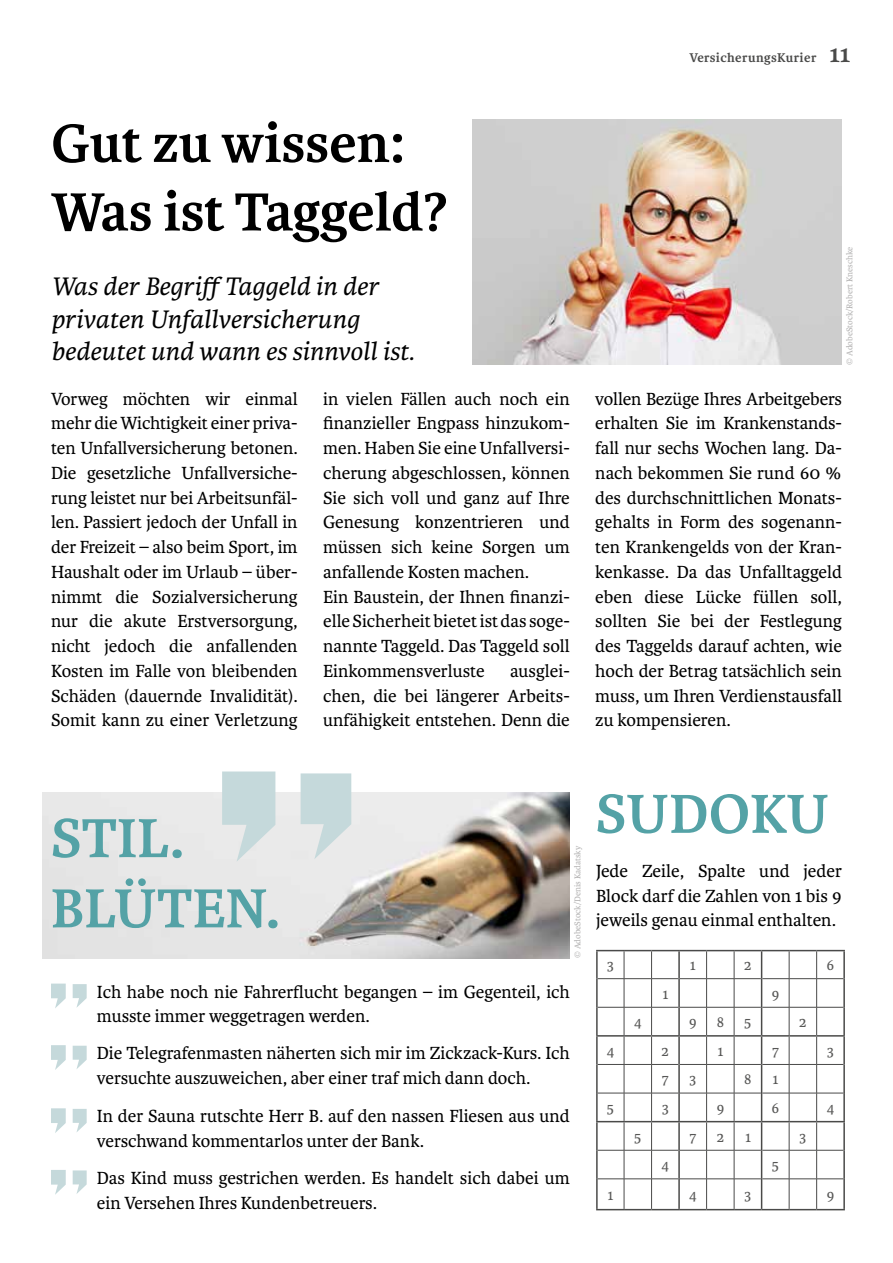
<style>
.page{position:relative;width:893px;height:1263px;background:#fff}
.page>*{position:absolute;margin:0;border:0;box-sizing:border-box;transform-origin:0 0}
.t1{font:700 58.5px/70.2px "Karmina";color:#54a2a6}
.t2{font:700 57.15px/68.6px "Karmina";color:#000}
.t3{font:italic 27px/32.4px "Karmina";color:#000}
.t4{font:18.75px/24.8px "Karmina";color:#000}
.t5{font:15.75px "Karmina";color:#575756;scale:.95 1}
.t6{font:700 13.5px "Karmina";letter-spacing:.03em;color:#4a4a49}
.t7{font:9px "Karmina";color:#b3b2b2}
.s1{font-size:25.5px}
</style>
<div class="page">
<img style="left:472px;top:119px;width:370px;height:246px">
<hr style="left:624px;top:1179px;width:1px;height:30px;background:#4a4a49">
<hr style="left:651px;top:1179px;width:1px;height:30px;background:#4a4a49">
<hr style="left:706px;top:1179px;width:1px;height:30px;background:#4a4a49">
<hr style="left:734px;top:1179px;width:1px;height:30px;background:#4a4a49">
<hr style="left:789px;top:1179px;width:1px;height:30px;background:#4a4a49">
<hr style="left:816px;top:1179px;width:1px;height:30px;background:#4a4a49">
<hr style="left:596px;top:1179px;width:2px;height:30px;background:#4a4a49">
<hr style="left:678px;top:1179px;width:2px;height:30px;background:#4a4a49">
<hr style="left:761px;top:1179px;width:1px;height:30px;background:#4a4a49">
<svg style="left:596px;top:950px;width:249px;height:229px"></svg>
<hr style="left:843px;top:1122px;width:2px;height:28px;background:#4a4a49">
<hr style="left:843px;top:1150px;width:2px;height:29px;background:#4a4a49">
<hr style="left:843px;top:1179px;width:2px;height:30px;background:#4a4a49">
<svg style="left:596px;top:1209px;width:249px;height:1px"></svg>
<svg style="left:73px;top:984px;width:14px;height:24px"></svg>
<svg style="left:51px;top:983px;width:15px;height:25px"></svg>
<svg style="left:73px;top:1046px;width:14px;height:23px"></svg>
<svg style="left:51px;top:1045px;width:15px;height:25px"></svg>
<svg style="left:73px;top:1109px;width:14px;height:23px"></svg>
<svg style="left:51px;top:1108px;width:15px;height:25px"></svg>
<svg style="left:73px;top:1170px;width:14px;height:24px"></svg>
<svg style="left:51px;top:1170px;width:15px;height:25px"></svg>
<img style="left:43px;top:792px;width:527px;height:166px">
<svg style="left:301px;top:773px;width:50px;height:86px;background:#d0dedf"></svg>
<svg style="left:222px;top:771px;width:53px;height:91px;background:#d0dedf"></svg>
<h2 class="t2" style="left:51px;top:110px;width:398px">Gut zu wissen:<br>Was ist Taggeld?</h2>
<h3 class="t3" style="left:51px;top:271px;width:365px">Was der Begriff Taggeld in der privaten Unfallversicherung bedeutet und wann es sinnvoll ist.</h3>
<p class="t4" style="left:51px;top:386px;width:248px;text-align:justify">Vorweg möchten wir einmal mehr die Wichtigkeit einer priva&shy;ten Unfallversicherung betonen.<br>Die gesetzliche Unfallversiche&shy;rung leistet nur bei Arbeitsunfäl&shy;len. Passiert jedoch der Unfall in der Freizeit – also beim Sport, im Haushalt oder im Urlaub – über&shy;nimmt die Sozialversicherung nur die akute Erstversorgung, nicht jedoch die anfallenden Kosten im Falle von bleibenden Schäden (dauernde Invalidität).<br>Somit kann zu einer Verletzung</p>
<p class="t4" style="left:323px;top:386px;width:248px">in vielen Fällen auch noch ein finanzieller Engpass hinzukom&shy;men. Haben Sie eine Unfallversi&shy;cherung abgeschlossen, können<br>Sie sich voll und ganz auf Ihre<br>Genesung konzentrieren und müssen sich keine Sorgen um anfallende Kosten machen.<br>Ein Baustein, der Ihnen finanzi&shy;elle Sicherheit bietet ist das soge&shy;nannte Taggeld. Das Taggeld soll<br>Einkommensverluste</p>
<p class="t4" style="left:323px;top:659px;width:248px;text-align:justify;text-indent:187px">ausglei&shy;chen, die bei längerer Arbeits&shy;unfähigkeit entstehen. Denn die</p>
<p class="t6" style="left:689px;top:50px;width:163px">VersicherungsKurier <span class="s1">11</span></p>
<p class="t7" style="left:845px;top:365px;width:119px;rotate:-90deg">© AdobeStock/Robert Kneschke</p>
<p class="t4" style="left:595px;top:386px;width:248px;text-align:justify">vollen Bezüge Ihres Arbeitgebers erhalten Sie im Krankenstands&shy;fall nur sechs Wochen lang. Da&shy;nach bekommen Sie rund 60 % des durchschnittlichen Monats&shy;gehalts in Form des sogenann&shy;ten Krankengelds von der Kran&shy;kenkasse. Da das Unfalltaggeld eben diese Lücke füllen soll, sollten Sie bei der Festlegung des Taggelds darauf achten, wie hoch der Betrag tatsächlich sein muss, um Ihren Verdienstausfall zu kompensieren.</p>
<h1 class="t1" style="left:51px;top:804px;width:231px">STIL.<br>BLÜTEN.</h1>
<p class="t7" style="left:572px;top:958px;width:114px;rotate:-90deg">© AdobeStock/Denis Kadatsky</p>
<p class="t4" style="left:97px;top:979px;width:474px">Ich habe noch nie Fahrerflucht begangen – im Gegenteil, ich musste immer weggetragen werden.</p>
<p class="t4" style="left:97px;top:1041px;width:474px">Die Telegrafenmasten näherten sich mir im Zickzack-Kurs. Ich versuchte auszuweichen, aber einer traf mich dann doch.</p>
<p class="t4" style="left:97px;top:1104px;width:474px">In der Sauna rutschte Herr B. auf den nassen Fliesen aus und verschwand kommentarlos unter der Bank.</p>
<p class="t4" style="left:97px;top:1166px;width:474px">Das Kind muss gestrichen werden. Es handelt sich dabei um ein Versehen Ihres Kundenbetreuers.</p>
<h1 class="t1" style="left:595px;top:780px;width:235px">SUDOKU</h1>
<p class="t4" style="left:596px;top:859px;width:247px;text-align:justify">Jede Zeile, Spalte und jeder Block darf die Zahlen von 1 bis 9 jeweils genau einmal enthalten.</p>
<p class="t5" style="left:607px;top:956px;width:9px">3</p>
<p class="t5" style="left:690px;top:956px;width:8px">1</p>
<p class="t5" style="left:744px;top:956px;width:9px">2</p>
<p class="t5" style="left:826px;top:956px;width:10px">6</p>
<p class="t5" style="left:662px;top:985px;width:8px">1</p>
<p class="t5" style="left:771px;top:985px;width:10px">9</p>
<p class="t5" style="left:634px;top:1013px;width:9px">4</p>
<p class="t5" style="left:689px;top:1013px;width:10px">9</p>
<p class="t5" style="left:717px;top:1013px;width:9px">8</p>
<p class="t5" style="left:744px;top:1013px;width:9px">5</p>
<p class="t5" style="left:799px;top:1013px;width:9px">2</p>
<p class="t5" style="left:607px;top:1042px;width:9px">4</p>
<p class="t5" style="left:662px;top:1042px;width:9px">2</p>
<p class="t5" style="left:717px;top:1042px;width:8px">1</p>
<p class="t5" style="left:772px;top:1042px;width:9px">7</p>
<p class="t5" style="left:827px;top:1042px;width:9px">3</p>
<p class="t5" style="left:662px;top:1070px;width:9px">7</p>
<p class="t5" style="left:689px;top:1070px;width:9px">3</p>
<p class="t5" style="left:744px;top:1070px;width:9px">8</p>
<p class="t5" style="left:772px;top:1070px;width:8px">1</p>
<p class="t5" style="left:607px;top:1099px;width:9px">5</p>
<p class="t5" style="left:662px;top:1099px;width:9px">3</p>
<p class="t5" style="left:716px;top:1099px;width:10px">9</p>
<p class="t5" style="left:771px;top:1099px;width:10px">6</p>
<p class="t5" style="left:827px;top:1099px;width:9px">4</p>
<p class="t5" style="left:634px;top:1128px;width:9px">5</p>
<p class="t5" style="left:689px;top:1128px;width:9px">7</p>
<p class="t5" style="left:717px;top:1128px;width:9px">2</p>
<p class="t5" style="left:745px;top:1128px;width:8px">1</p>
<p class="t5" style="left:800px;top:1128px;width:9px">3</p>
<p class="t5" style="left:662px;top:1156px;width:9px">4</p>
<p class="t5" style="left:772px;top:1156px;width:9px">5</p>
<p class="t5" style="left:608px;top:1186px;width:8px">1</p>
<p class="t5" style="left:689px;top:1186px;width:9px">4</p>
<p class="t5" style="left:745px;top:1186px;width:9px">3</p>
<p class="t5" style="left:826px;top:1186px;width:10px">9</p>
</div>
